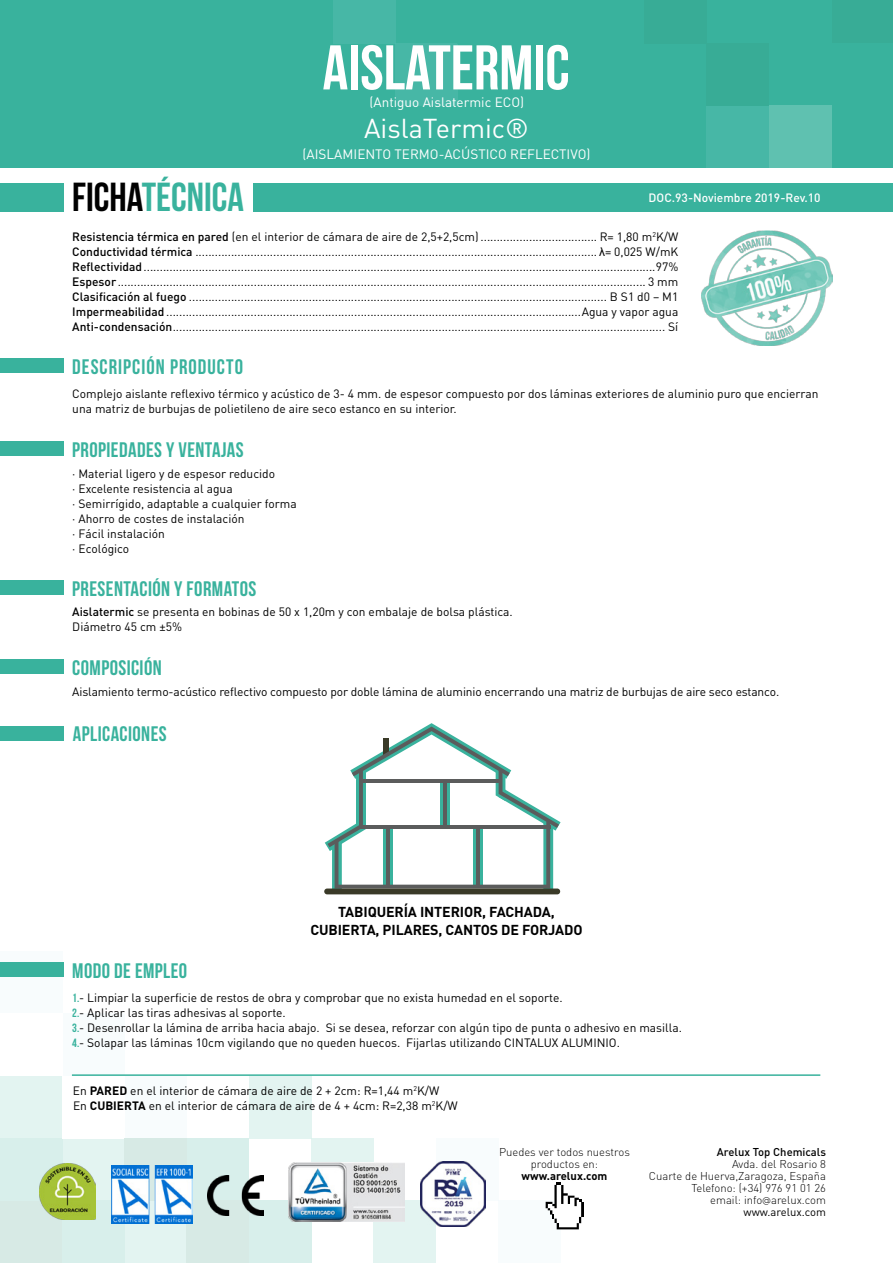
<style>
.page{position:relative;width:893px;height:1263px;background:#fff}
.page>*{position:absolute;margin:0;border:0;box-sizing:border-box;transform-origin:0 0}
.t1{font:63px "Bebas Neue";color:#fff}
.t2{font:40.5px "Bebas Neue";color:#39b29d}
.t3{font:27px "DIN";color:#fff}
.t4{font:21px "Bebas Neue";letter-spacing:.02em;color:#39b29d}
.t5{font:21px "Bebas Neue";letter-spacing:.05em;color:#39b29d}
.t6{font:700 14.25px/17.1px "DIN";letter-spacing:-.01em;color:#000;text-align:center}
.t7{font:13.5px "DIN";color:#fff}
.t8{font:12px/15px "DIN";color:#000}
.t9{font:500 12px "DIN";color:#fff}
.t10{font:300 11.25px/12px "DIN";color:#000;text-align:right}
.t11{font:500 11.25px "DIN";color:#000}
.t12{font:700 11.25px "DIN";color:#000}
.s1{color:#000}
.s2{font-weight:500}
.s3{font-family:"Arial"}
.s4{font-family:"Bebas Neue";color:#39b29d}
.s5{font-weight:700}
.s6{font-family:"Caviar Dreams";font-weight:400}
.s7{font-weight:400}
</style>
<div class="page">
<div style="left:0;top:1201px;width:62px;height:62px;background:#d7eae5"></div>
<div style="left:0;top:951px;width:62px;height:63px;background:#f8fcfd"></div>
<div style="left:62px;top:1014px;width:63px;height:62px;background:#f8fcfd"></div>
<div style="left:125px;top:1076px;width:62px;height:62px;background:#f8fcfd"></div>
<div style="left:0;top:1138px;width:62px;height:63px;background:#d8efeb"></div>
<div style="left:187px;top:1138px;width:62px;height:63px;background:#d8efeb"></div>
<div style="left:249px;top:1076px;width:62px;height:62px;background:#e3f4f1"></div>
<div style="left:311px;top:1138px;width:63px;height:63px;background:#e3f4f1"></div>
<div style="left:436px;top:1138px;width:62px;height:63px;background:#f8fcfd"></div>
<div style="left:498px;top:1201px;width:63px;height:62px;background:#f8fcfd"></div>
<div style="left:374px;top:1201px;width:62px;height:62px;background:#e3f4f1"></div>
<div style="left:249px;top:1201px;width:62px;height:62px;background:#d8efeb"></div>
<div style="left:62px;top:1201px;width:63px;height:62px;background:#d8efeb"></div>
<div style="left:0;top:1076px;width:62px;height:62px;background:#e3f4f1"></div>
<div style="left:62px;top:1138px;width:63px;height:63px;background:#e3f4f1"></div>
<div style="left:125px;top:1201px;width:62px;height:62px;background:#e3f4f1"></div>
<div style="left:125px;top:1138px;width:62px;height:63px;background:#d7eae5"></div>
<div style="left:187px;top:1201px;width:62px;height:62px;background:#d7eae5"></div>
<img style="left:208px;top:1176px;width:55px;height:39px">
<img style="left:289px;top:1163px;width:115px;height:58px">
<img style="left:112px;top:1165px;width:80px;height:58px">
<img style="left:39px;top:1164px;width:57px;height:56px">
<svg style="left:546px;top:1183px;width:37px;height:46px"></svg>
<img style="left:420px;top:1161px;width:65px;height:66px">
<div style="left:0;top:0;width:893px;height:167px;background:#39b29d"></div>
<div style="left:831px;top:0;width:62px;height:43px;background:#38ac96"></div>
<div style="left:707px;top:105px;width:62px;height:63px;background:#47b7a6"></div>
<div style="left:582px;top:105px;width:62px;height:63px;background:#39b29d"></div>
<div style="left:395px;top:43px;width:63px;height:62px;background:#47b7a6"></div>
<div style="left:333px;top:0;width:62px;height:43px;background:#47b7a6"></div>
<div style="left:831px;top:105px;width:62px;height:63px;background:#39b29d"></div>
<div style="left:769px;top:105px;width:62px;height:63px;background:#5fc1b0"></div>
<div style="left:707px;top:43px;width:62px;height:62px;background:#38ac96"></div>
<div style="left:644px;top:0;width:63px;height:43px;background:#38ac96"></div>
<div style="left:254px;top:183px;width:639px;height:28px;background:#39b29d"></div>
<div style="left:0;top:183px;width:64px;height:28px;background:#39b29d"></div>
<div style="left:0;top:580px;width:64px;height:15px;background:#39b29d"></div>
<div style="left:0;top:441px;width:64px;height:15px;background:#39b29d"></div>
<div style="left:0;top:962px;width:64px;height:14px;background:#39b29d"></div>
<div style="left:0;top:659px;width:64px;height:14px;background:#39b29d"></div>
<div style="left:324px;top:888px;width:236px;height:6px;background:#3a3a28;border-radius:3px"></div>
<svg style="left:325px;top:723px;width:236px;height:168px"></svg>
<div style="left:0;top:727px;width:64px;height:14px;background:#39b29d"></div>
<img style="left:702px;top:230px;width:130px;height:116px">
<hr style="left:72px;top:1074px;width:748px;height:2px;background:#39b29d">
<div style="left:0;top:359px;width:64px;height:14px;background:#39b29d"></div>
<h1 class="t1" style="left:323px;top:33px;width:249px">AISLATERMIC</h1>
<h3 class="t3" style="left:364px;top:112px;width:166px">AislaTermic®</h3>
<p class="t7" style="left:302px;top:146px;width:289px">(AISLAMIENTO TERMO-ACÚSTICO REFLECTIVO)</p>
<p class="t7" style="left:369px;top:94px;width:156px">(Antiguo Aislatermic ECO)</p>
<h2 class="t2" style="left:72px;top:175px;width:173px"><span class="s1">FICHA</span>TÉCNICA</h2>
<p class="t8" style="left:72px;top:229px;width:608px;text-align:justify"><span class="s2">Resistencia térmica en pared</span> (en el interior de cámara de aire de 2,5+2,5cm) .................................... R= 1,80 m<sup>2</sup>K/W <span class="s2">Conductividad térmica</span> ............................................................................................................................ <span class="s3">λ</span>= 0,025 W/mK <span class="s2">Reflectividad</span>..............................................................................................................................................................97% <span class="s2">Espesor</span> ................................................................................................................................................................... 3 mm <span class="s2">Clasificación al fuego</span> ................................................................................................................................. B S1 d0 – M1<br><span class="s2">Impermeabilidad</span> ................................................................................................................................Agua y vapor agua <span class="s2">Anti-condensación</span>........................................................................................................................................................ Sí</p>
<p class="t9" style="left:649px;top:190px;width:174px">DOC.93-Noviembre 2019-Rev.10</p>
<h3 class="t5" style="left:72px;top:356px;width:172px">DESCRIPCIÓN PRODUCTO</h3>
<p class="t8" style="left:72px;top:386px;width:748px">Complejo aislante reflexivo térmico y acústico de 3- 4 mm. de espesor compuesto por dos láminas exteriores de aluminio puro que encierran una matriz de burbujas de polietileno de aire seco estanco en su interior.</p>
<h3 class="t4" style="left:72px;top:438px;width:173px">PROPIEDADES Y VENTAJAS</h3>
<p class="t8" style="left:72px;top:466px;width:226px">· Material ligero y de espesor reducido<br>· Excelente resistencia al agua<br>· Semirrígido, adaptable a cualquier forma · Ahorro de costes de instalación<br>· Fácil instalación<br>· Ecológico</p>
<h3 class="t4" style="left:72px;top:577px;width:186px">PRESENTACIÓN Y FORMATOS</h3>
<p class="t8" style="left:72px;top:604px;width:442px"><span class="s2">Aislatermic</span> se presenta en bobinas de 50 x 1,20m y con embalaje de bolsa plástica.<br>Diámetro 45 cm ±5%</p>
<h3 class="t4" style="left:72px;top:656px;width:91px">COMPOSICIÓN</h3>
<p class="t8" style="left:72px;top:683px;width:708px">Aislamiento termo-acústico reflectivo compuesto por doble lámina de aluminio encerrando una matriz de burbujas de aire seco estanco.</p>
<h3 class="t4" style="left:73px;top:722px;width:95px">APLICACIONES</h3>
<p class="t6" style="left:310px;top:903px;width:274px">TABIQUERÍA INTERIOR, FACHADA,<br>CUBIERTA, PILARES, CANTOS DE FORJADO</p>
<h3 class="t4" style="left:72px;top:959px;width:116px">MODO DE EMPLEO</h3>
<p class="t8" style="left:72px;top:990px;width:611px"><span class="s4">1.</span>- Limpiar la superficie de restos de obra y comprobar que no exista humedad en el soporte.<br><span class="s4">2.</span>- Aplicar las tiras adhesivas al soporte.<br><span class="s4">3.</span>- Desenrollar la lámina de arriba hacia abajo. Si se desea, reforzar con algún tipo de punta o adhesivo en masilla.<br><span class="s4">4.</span>- Solapar las láminas 10cm vigilando que no queden huecos. Fijarlas utilizando CINTALUX ALUMINIO.</p>
<p class="t8" style="left:73px;top:1083px;width:386px">En <span class="s5">PARED</span> en el interior de cámara de aire de 2 + 2cm: R=1,44 m<sup>2</sup>K/W<br>En <span class="s5">CUBIERTA</span> en el interior de cámara de aire de 4 + 4cm: R=2,38 m<sup>2</sup>K/W</p>
<p class="t10" style="left:499px;top:1145px;width:132px;text-align:center">Puedes ver todos nuestros productos en:</p>
<p class="t12" style="left:522px;top:1168px;width:87px">www.arelux.com</p>
<p class="t11" style="left:717px;top:1144px;width:111px">Arelux Top Chemicals</p>
<p class="t10" style="left:649px;top:1157px;width:179px">Avda. del Rosario 8<br>Cuarte de Huerva,Zaragoza, España<br>Telefono: (+34) 976 91 01 26<br>email: info<span class="s6">@</span>arelux.com <span class="s7">www.arelux.com</span></p>
</div>
